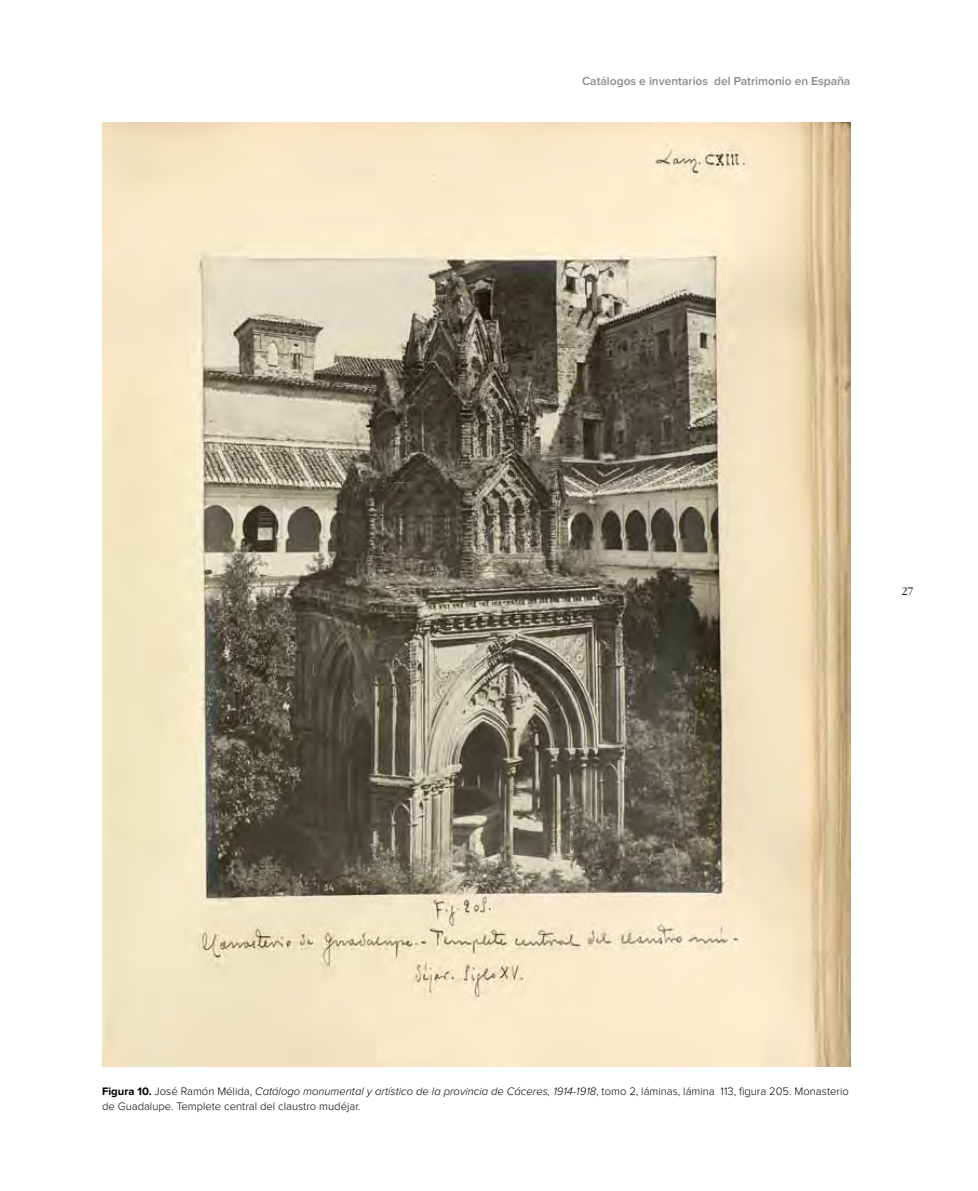
<style>
.page{position:relative;width:978px;height:1191px;background:#fff}
.page>*{position:absolute;margin:0;border:0;box-sizing:border-box;transform-origin:0 0}
.t1{font:600 12px "Proxima Nova";color:#87888a}
.t2{font:300 12px "ITC Garamond Std";color:#000}
.t3{font:300 11.25px/15px "Proxima Nova";color:#000}
.s1{font-weight:700}
.s2{font-style:italic}
</style>
<div class="page">
<img style="left:102px;top:122px;width:748px;height:944px">
<p class="t1" style="left:582px;top:76px;width:270px">Catálogos e inventarios del Patrimonio en España</p>
<p class="t2" style="left:901px;top:585px;width:13px">27</p>
<p class="t3" style="left:102px;top:1083px;width:748px"><span class="s1">Figura 10.</span> José Ramón Mélida, <span class="s2">Catálogo monumental y artístico de la provincia de Cáceres, 1914-1918</span>, tomo 2, láminas, lámina 113, figura 205. Monasterio de Guadalupe. Templete central del claustro mudéjar.</p>
</div>
